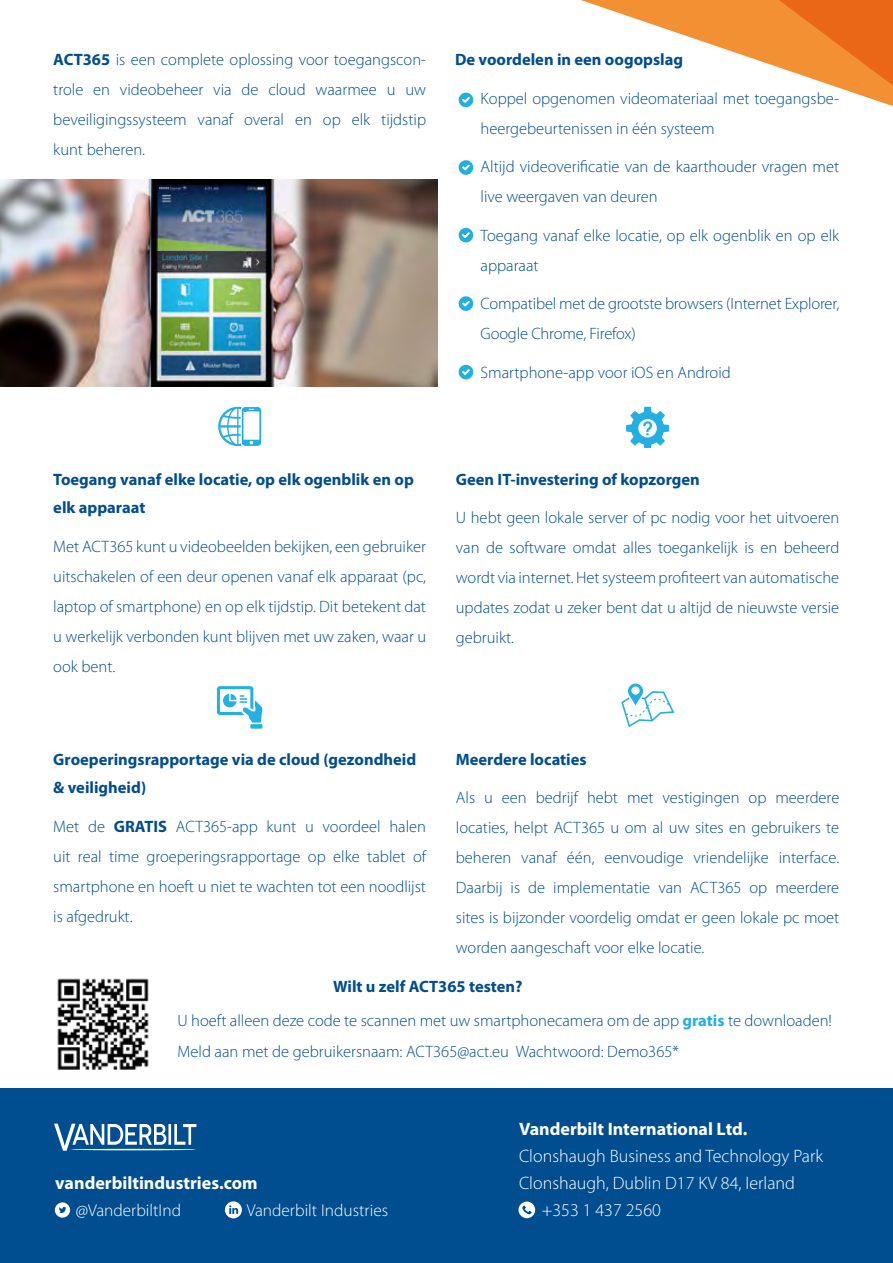
<style>
.page{position:relative;width:893px;height:1263px;background:#fff}
.page>*{position:absolute;margin:0;border:0;box-sizing:border-box;transform-origin:0 0}
.t1{font:300 18px "Myriad Pro";color:#fff}
.t2{font:700 18px "Myriad Pro";color:#fff}
.t3{font:300 17.25px "Myriad Pro";color:#fff}
.t4{font:300 16.5px/30px "Myriad Pro";color:#004d8f}
.t5{font:700 16.5px/28.5px "Myriad Pro";color:#004d8f}
.s1{font-weight:700}
.s2{font-weight:700;color:#24afe2}
</style>
<div class="page">
<svg style="left:458px;top:0;width:229px;height:108px"></svg>
<svg style="left:687px;top:0;width:206px;height:107px"></svg>
<svg style="left:459px;top:93px;width:14px;height:14px"></svg>
<svg style="left:459px;top:160px;width:14px;height:15px"></svg>
<svg style="left:459px;top:228px;width:14px;height:14px"></svg>
<svg style="left:459px;top:296px;width:14px;height:15px"></svg>
<svg style="left:459px;top:365px;width:14px;height:14px"></svg>
<img style="left:57px;top:978px;width:92px;height:92px">
<div style="left:0;top:1089px;width:893px;height:174px;background:#004d8f"></div>
<svg style="left:518px;top:1201px;width:17px;height:17px"></svg>
<svg style="left:54px;top:1124px;width:142px;height:27px"></svg>
<hr style="left:71px;top:1149px;width:125px;height:1px;background:#fff;border-radius:50%">
<svg style="left:55px;top:1202px;width:15px;height:15px"></svg>
<svg style="left:225px;top:1201px;width:17px;height:17px"></svg>
<img style="left:0;top:180px;width:437px;height:206px">
<svg style="left:218px;top:407px;width:43px;height:39px"></svg>
<svg style="left:626px;top:407px;width:43px;height:41px"></svg>
<svg style="left:621px;top:683px;width:53px;height:44px"></svg>
<svg style="left:217px;top:686px;width:46px;height:43px"></svg>
<p class="t4" style="left:53px;top:45px;width:374px;text-align:justify"><span class="s1">ACT365</span> is een complete oplossing voor toegangscon&shy;trole en videobeheer via de cloud waarmee u uw beveiligingssysteem vanaf overal en op elk tijdstip kunt beheren.</p>
<p class="t5" style="left:455px;top:46px;width:230px">De voordelen in een oogopslag</p>
<p class="t4" style="left:480px;top:83px;width:360px">Koppel opgenomen videomateriaal met toegangsbe&shy;heergebeurtenissen in één systeem</p>
<p class="t4" style="left:480px;top:152px;width:360px">Altijd videoverificatie van de kaarthouder vragen met live weergaven van deuren</p>
<p class="t4" style="left:480px;top:220px;width:360px">Toegang vanaf elke locatie, op elk ogenblik en op elk apparaat</p>
<p class="t4" style="left:480px;top:289px;width:360px">Compatibel met de grootste browsers (Internet Explorer,<br>Google Chrome, Firefox)</p>
<p class="t4" style="left:480px;top:357px;width:252px">Smartphone-app voor iOS en Android</p>
<p class="t5" style="left:53px;top:465px;width:362px">Toegang vanaf elke locatie, op elk ogenblik en op elk apparaat</p>
<p class="t4" style="left:53px;top:531px;width:374px;text-align:justify">Met ACT365 kunt u videobeelden bekijken, een gebruiker uitschakelen of een deur openen vanaf elk apparaat (pc, laptop of smartphone) en op elk tijdstip. Dit betekent dat u werkelijk verbonden kunt blijven met uw zaken, waar u ook bent.</p>
<p class="t5" style="left:456px;top:465px;width:245px">Geen IT-investering of kopzorgen</p>
<p class="t4" style="left:456px;top:503px;width:385px;text-align:justify">U hebt geen lokale server of pc nodig voor het uitvoeren van de software omdat alles toegankelijk is en beheerd wordt via internet. Het systeem profiteert van automatische updates zodat u zeker bent dat u altijd de nieuwste versie gebruikt.</p>
<p class="t5" style="left:53px;top:745px;width:365px">Groeperingsrapportage via de cloud (gezondheid &amp; veiligheid)</p>
<p class="t4" style="left:53px;top:811px;width:374px;text-align:justify">Met de <span class="s1">GRATIS</span> ACT365-app kunt u voordeel halen uit real time groeperingsrapportage op elke tablet of smartphone en hoeft u niet te wachten tot een noodlijst is afgedrukt.</p>
<p class="t5" style="left:456px;top:745px;width:132px">Meerdere locaties</p>
<p class="t4" style="left:456px;top:782px;width:385px;text-align:justify">Als u een bedrijf hebt met vestigingen op meerdere locaties, helpt ACT365 u om al uw sites en gebruikers te beheren vanaf één, eenvoudige vriendelijke interface.<br>Daarbij is de implementatie van ACT365 op meerdere sites is bijzonder voordelig omdat er geen lokale pc moet worden aangeschaft voor elke locatie.</p>
<p class="t5" style="left:333px;top:972px;width:191px">Wilt u zelf ACT365 testen?</p>
<p class="t4" style="left:178px;top:1005px;width:656px;line-height:31px">U hoeft alleen deze code te scannen met uw smartphonecamera om de app <span class="s2">gratis</span> te downloaden!<br>Meld aan met de gebruikersnaam: ACT365@act.eu Wachtwoord: Demo365*</p>
<p class="t2" style="left:55px;top:1173px;width:204px">vanderbiltindustries.com</p>
<p class="t3" style="left:76px;top:1200px;width:107px">@VanderbiltInd</p>
<p class="t3" style="left:247px;top:1200px;width:143px">Vanderbilt Industries</p>
<p class="t2" style="left:519px;top:1119px;width:230px">Vanderbilt International Ltd.</p>
<p class="t1" style="left:519px;top:1145px;width:306px">Clonshaugh Business and Technology Park</p>
<p class="t1" style="left:519px;top:1172px;width:277px">Clonshaugh, Dublin D17 KV 84, Ierland</p>
<p class="t1" style="left:542px;top:1199px;width:121px">+353 1 437 2560</p>
</div>
